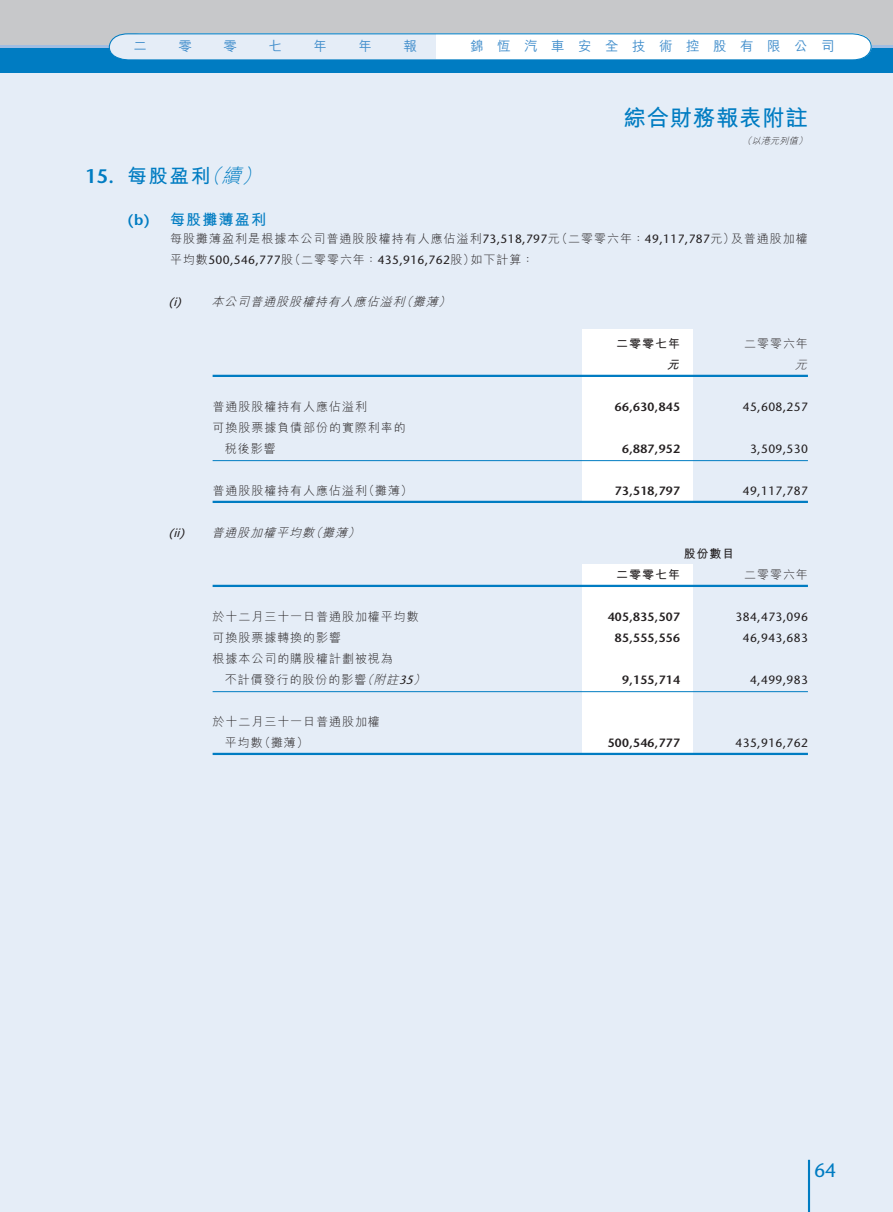
<style>
.page{position:relative;width:893px;height:1212px;background:#fff}
.page>*{position:absolute;margin:0;border:0;box-sizing:border-box;transform-origin:0 0}
.t1{font:22.5px "M Hei HK Bold B5 pc H";letter-spacing:.03em;color:#007cc2}
.t2{font:19.5px "M Hei HK Bold B5 pc H";color:#007cc2}
.t3{font:500 19.5px "Stone Sans Std";color:#007cc2}
.t4{font:15px "M Hei HK Bold B5 pc H";letter-spacing:.08em;color:#007cc2}
.t5{font:13.5px "M Hei HK Medium B5 pc H";letter-spacing:1em;color:#408dcb}
.t6{font:12px/21px "M Hei HK Light B5 pc H";letter-spacing:.08em;color:#231f20}
.t7{font:500 12px "Stone Sans Std";letter-spacing:.03em;color:#231f20}
.t8{font:600 12px "Stone Sans Std";letter-spacing:.03em;color:#231f20}
.t9{font:italic 12px "M Hei HK Light B5 pc H";color:#231f20}
.t10{font:12px "M Hei HK Bold B5 pc H";letter-spacing:.08em;color:#231f20}
.t11{font:italic 500 12px "Stone Sans Std";color:#231f20}
.t12{font:italic 12px "M Hei HK Bold B5 pc H";color:#231f20}
.t13{font:italic 9px "M Hei HK Light B5 pc H";color:#231f20}
.s1{font-family:"Stone Sans Std";font-weight:600}
.s2{font-family:"M Hei HK Light B5 pc H";font-style:italic}
.s3{font-family:"Stone Sans Std";font-weight:500}
.s4{font-family:"M Hei HK Light B5 pc H";font-weight:400}
.s5{font-style:italic}
.s6{font-family:"Stone Sans Std";font-weight:500;font-style:italic}
</style>
<div class="page">
<div style="left:0;top:65px;width:893px;height:1147px;background:#e5edf7"></div>
<hr style="left:808px;top:1160px;width:2px;height:52px;background:#007cc2">
<div style="left:0;top:0;width:893px;height:57px;background:#c7c8ca"></div>
<div style="left:0;top:45px;width:893px;height:27px;background:#007cc2"></div>
<hr style="left:0;top:45px;width:893px;height:3px;background:#a0bde2">
<svg style="left:108px;top:33px;width:764px;height:27px;background:#e2eef7"></svg>
<div style="left:583px;top:564px;width:110px;height:190px;background:#fff"></div>
<div style="left:583px;top:330px;width:110px;height:172px;background:#fff"></div>
<hr style="left:213px;top:375px;width:595px;height:2px;background:#007cc2">
<hr style="left:213px;top:460px;width:595px;height:1px;background:#007cc2">
<hr style="left:213px;top:501px;width:595px;height:2px;background:#007cc2">
<hr style="left:213px;top:585px;width:595px;height:2px;background:#007cc2">
<hr style="left:213px;top:691px;width:595px;height:1px;background:#007cc2">
<hr style="left:213px;top:753px;width:595px;height:2px;background:#007cc2">
<p class="t5" style="left:134px;top:41px;width:15px">二</p>
<p class="t5" style="left:179px;top:41px;width:15px">零</p>
<p class="t5" style="left:223px;top:41px;width:15px">零</p>
<p class="t5" style="left:268px;top:41px;width:15px">七</p>
<p class="t5" style="left:313px;top:41px;width:15px">年</p>
<p class="t5" style="left:358px;top:41px;width:15px">年</p>
<p class="t5" style="left:403px;top:41px;width:15px">報</p>
<p class="t5" style="left:470px;top:41px;width:366px">錦恆汽車安全技術控股有限公司</p>
<h1 class="t1" style="left:623px;top:110px;width:186px">綜合財務報表附註</h1>
<p class="t13" style="left:742px;top:138px;width:68px">（以港元列值）</p>
<h2 class="t2" style="left:85px;top:169px;width:183px"><span class="s1">15.</span> 每股盈利<span class="s2">（續）</span></h2>
<p class="t4" style="left:128px;top:214px;width:140px"><span class="s1">(b)</span> 每股攤薄盈利</p>
<p class="t6" style="left:170px;top:230px;width:639px">每股攤薄盈利是根據本公司普通股股權持有人應佔溢利<span class="s3">73,518,797</span>元（二零零六年：<span class="s3">49,117,787</span>元）及普通股加權</p>
<p class="t7" style="left:170px;top:255px;width:365px"><span class="s4">平均數</span>500,546,777<span class="s4">股（二零零六年：</span>435,916,762<span class="s4">股）如下計算：</span></p>
<p class="t9" style="left:169px;top:297px;width:286px"><span class="s3">(i)</span> 本公司普通股股權持有人應佔溢利（攤薄）</p>
<p class="t10" style="left:616px;top:339px;width:65px">二零零七年</p>
<p class="t6" style="left:744px;top:335px;width:65px">二零零六年</p>
<p class="t12" style="left:667px;top:360px;width:17px">元</p>
<p class="t9" style="left:795px;top:360px;width:17px">元</p>
<p class="t6" style="left:213px;top:398px;width:156px">普通股股權持有人應佔溢利</p>
<p class="t8" style="left:615px;top:402px;width:67px">66,630,845</p>
<p class="t7" style="left:743px;top:402px;width:67px">45,608,257</p>
<p class="t6" style="left:225px;top:419px;width:182px;text-indent:-12px">可換股票據負債部份的實際利率的稅後影響</p>
<p class="t8" style="left:622px;top:444px;width:59px">6,887,952</p>
<p class="t7" style="left:750px;top:444px;width:59px">3,509,530</p>
<p class="t6" style="left:213px;top:482px;width:201px">普通股股權持有人應佔溢利（攤薄）</p>
<p class="t8" style="left:615px;top:486px;width:67px">73,518,797</p>
<p class="t7" style="left:743px;top:486px;width:67px">49,117,787</p>
<p class="t11" style="left:169px;top:528px;width:20px">(ii)</p>
<p class="t9" style="left:211px;top:528px;width:153px">普通股加權平均數（攤薄）</p>
<p class="t10" style="left:684px;top:549px;width:52px">股份數目</p>
<p class="t10" style="left:616px;top:570px;width:65px">二零零七年</p>
<p class="t6" style="left:744px;top:566px;width:65px">二零零六年</p>
<p class="t6" style="left:213px;top:608px;width:208px">於十二月三十一日普通股加權平均數</p>
<p class="t8" style="left:608px;top:612px;width:74px">405,835,507</p>
<p class="t7" style="left:736px;top:612px;width:74px">384,473,096</p>
<p class="t6" style="left:213px;top:629px;width:130px">可換股票據轉換的影響</p>
<p class="t8" style="left:615px;top:633px;width:67px">85,555,556</p>
<p class="t7" style="left:743px;top:633px;width:67px">46,943,683</p>
<p class="t6" style="left:225px;top:650px;width:205px;text-indent:-12px">根據本公司的購股權計劃被視為<br>不計價發行的股份的影響<span class="s5">（附註</span><span class="s6">35</span><span class="s5">）</span></p>
<p class="t8" style="left:622px;top:675px;width:59px">9,155,714</p>
<p class="t7" style="left:750px;top:675px;width:59px">4,499,983</p>
<p class="t6" style="left:225px;top:713px;width:156px;text-indent:-12px">於十二月三十一日普通股加權平均數（攤薄）</p>
<p class="t8" style="left:608px;top:738px;width:74px">500,546,777</p>
<p class="t7" style="left:736px;top:738px;width:74px">435,916,762</p>
<h2 class="t3" style="left:814px;top:1163px;width:24px">64</h2>
</div>
